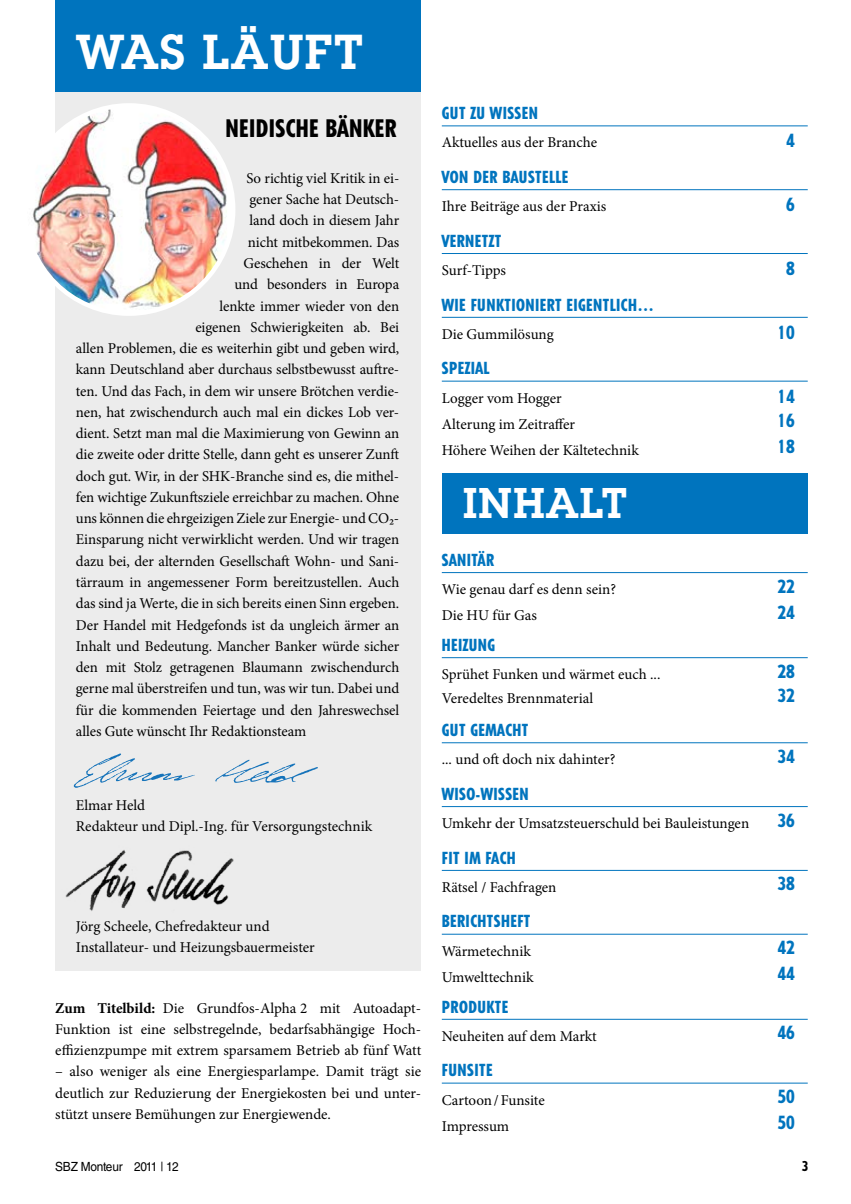
<style>
.page{position:relative;width:851px;height:1204px;background:#fff}
.page>*{position:absolute;margin:0;border:0;box-sizing:border-box;transform-origin:0 0}
.t1{font:600 48px "Lubalin Graph Std";letter-spacing:.03em;color:#fff}
.t2{font:600 42px "Lubalin Graph Std";letter-spacing:.03em;color:#fff}
.t3{font:800 condensed 24px "Tempo Std";letter-spacing:.02em;color:#000}
.t4{font:800 condensed 18px "Tempo Std";color:#0074be}
.t5{font:800 condensed 16.5px "Tempo Std";letter-spacing:.03em;color:#0074be}
.t6{font:15px/21.3px "Minion Pro";letter-spacing:-.005em;color:#000}
.t7{font:800 condensed 13.5px "Tempo Std";color:#000}
.t8{font:12.6px "Helvetica LT Std";letter-spacing:-.02em;color:#000;scale:.94 1}
.s1{font-weight:700}
</style>
<div class="page">
<div style="left:55px;top:0;width:365px;height:969px;background:#ececec"></div>
<div style="left:55px;top:0;width:365px;height:91px;background:#0074be"></div>
<img style="left:32px;top:108px;width:201px;height:202px">
<svg style="left:74px;top:753px;width:244px;height:34px"></svg>
<img style="left:65px;top:850px;width:169px;height:61px">
<hr style="left:441px;top:125px;width:366px;height:1px;background:#0074be">
<hr style="left:441px;top:189px;width:366px;height:1px;background:#0074be">
<hr style="left:441px;top:253px;width:366px;height:1px;background:#0074be">
<hr style="left:441px;top:317px;width:366px;height:1px;background:#0074be">
<hr style="left:441px;top:381px;width:366px;height:1px;background:#0074be">
<hr style="left:441px;top:572px;width:366px;height:1px;background:#0074be">
<hr style="left:441px;top:657px;width:366px;height:1px;background:#0074be">
<hr style="left:441px;top:742px;width:366px;height:1px;background:#0074be">
<hr style="left:441px;top:806px;width:366px;height:1px;background:#0074be">
<hr style="left:441px;top:870px;width:366px;height:1px;background:#0074be">
<hr style="left:441px;top:933px;width:366px;height:1px;background:#0074be">
<hr style="left:441px;top:1018px;width:366px;height:1px;background:#0074be">
<hr style="left:441px;top:1082px;width:366px;height:1px;background:#0074be">
<div style="left:441px;top:473px;width:366px;height:60px;background:#0074be"></div>
<h1 class="t1" style="left:76px;top:20px;width:288px">WAS LÄUFT</h1>
<h3 class="t3" style="left:225px;top:113px;width:172px">NEIDISCHE BÄNKER</h3>
<p class="t6" style="left:246px;top:167px;width:154px">So richtig viel Kritik in ei-</p>
<p class="t6" style="left:249px;top:189px;width:151px">gener Sache hat Deutsch-</p>
<p class="t6" style="left:249px;top:210px;width:151px">land doch in diesem Jahr</p>
<p class="t6" style="left:248px;top:231px;width:153px">nicht mitbekommen. Das</p>
<p class="t6" style="left:243px;top:252px;width:157px">Geschehen in der Welt</p>
<p class="t6" style="left:234px;top:274px;width:166px">und besonders in Europa</p>
<p class="t6" style="left:219px;top:295px;width:181px">lenkte immer wieder von den</p>
<p class="t6" style="left:195px;top:316px;width:205px">eigenen Schwierigkeiten ab. Bei</p>
<p class="t6" style="left:76px;top:338px;width:325px">allen Problemen, die es weiterhin gibt und geben wird,</p>
<p class="t6" style="left:76px;top:359px;width:325px">kann Deutschland aber durchaus selbstbewusst auftre-</p>
<p class="t6" style="left:76px;top:380px;width:325px">ten. Und das Fach, in dem wir unsere Brötchen verdie-</p>
<p class="t6" style="left:76px;top:401px;width:325px">nen, hat zwischendurch auch mal ein dickes Lob ver-</p>
<p class="t6" style="left:76px;top:423px;width:325px">dient. Setzt man mal die Maximierung von Gewinn an</p>
<p class="t6" style="left:76px;top:444px;width:325px">die zweite oder dritte Stelle, dann geht es unserer Zunft</p>
<p class="t6" style="left:76px;top:465px;width:325px">doch gut. Wir, in der SHK-Branche sind es, die mithel-</p>
<p class="t6" style="left:76px;top:486px;width:325px">fen wichtige Zukunftsziele erreichbar zu machen. Ohne</p>
<p class="t6" style="left:76px;top:508px;width:325px">uns können die ehrgeizigen Ziele zur Energie- und CO2-</p>
<p class="t6" style="left:76px;top:529px;width:325px">Einsparung nicht verwirklicht werden. Und wir tragen</p>
<p class="t6" style="left:76px;top:550px;width:325px">dazu bei, der alternden Gesellschaft Wohn- und Sani-</p>
<p class="t6" style="left:76px;top:571px;width:325px">tärraum in angemessener Form bereitzustellen. Auch</p>
<p class="t6" style="left:76px;top:593px;width:325px">das sind ja Werte, die in sich bereits einen Sinn ergeben.</p>
<p class="t6" style="left:76px;top:614px;width:325px">Der Handel mit Hedgefonds ist da ungleich ärmer an</p>
<p class="t6" style="left:76px;top:635px;width:325px">Inhalt und Bedeutung. Mancher Banker würde sicher</p>
<p class="t6" style="left:76px;top:656px;width:325px">den mit Stolz getragenen Blaumann zwischendurch</p>
<p class="t6" style="left:76px;top:678px;width:325px">gerne mal überstreifen und tun, was wir tun. Dabei und</p>
<p class="t6" style="left:76px;top:699px;width:325px">für die kommenden Feiertage und den Jahreswechsel</p>
<p class="t6" style="left:76px;top:720px;width:232px">alles Gute wünscht Ihr Redaktionsteam</p>
<p class="t6" style="left:76px;top:794px;width:298px">Elmar Held<br>Redakteur und Dipl.-Ing. für Versorgungstechnik</p>
<p class="t6" style="left:76px;top:915px;width:240px">Jörg Scheele, Chefredakteur und<br>Installateur- und Heizungsbauermeister</p>
<p class="t6" style="left:55px;top:997px;width:367px;text-align:justify"><span class="s1">Zum Titelbild:</span> Die Grundfos-Alpha 2 mit Autoadapt-Funktion ist eine selbstregelnde, bedarfsabhängige Hoch&shy;effizienzpumpe mit extrem sparsamem Betrieb ab fünf Watt</p>
<p class="t6" style="left:55px;top:1060px;width:367px;text-align:justify">– also weniger als eine Energiesparlampe. Damit trägt sie deutlich zur Reduzierung der Energiekosten bei und unter&shy;stützt unsere Bemühungen zur Energiewende.</p>
<p class="t5" style="left:441px;top:103px;width:98px">GUT ZU WISSEN</p>
<p class="t6" style="left:441px;top:132px;width:157px">Aktuelles aus der Branche</p>
<p class="t4" style="left:786px;top:129px;width:10px">4</p>
<p class="t5" style="left:441px;top:166px;width:128px">VON DER BAUSTELLE</p>
<p class="t6" style="left:441px;top:196px;width:166px">Ihre Beiträge aus der Praxis</p>
<p class="t4" style="left:786px;top:193px;width:10px">6</p>
<p class="t5" style="left:441px;top:230px;width:61px">VERNETZT</p>
<p class="t6" style="left:441px;top:259px;width:66px">Surf-Tipps</p>
<p class="t4" style="left:786px;top:257px;width:10px">8</p>
<p class="t5" style="left:441px;top:294px;width:213px">WIE FUNKTIONIERT EIGENTLICH…</p>
<p class="t6" style="left:441px;top:323px;width:113px">Die Gummilösung</p>
<p class="t4" style="left:777px;top:321px;width:19px">10</p>
<p class="t5" style="left:441px;top:358px;width:49px">SPEZIAL</p>
<p class="t6" style="left:441px;top:387px;width:121px">Logger vom Hogger</p>
<p class="t4" style="left:777px;top:385px;width:19px">14</p>
<p class="t6" style="left:441px;top:413px;width:135px">Alterung im Zeitraffer</p>
<p class="t4" style="left:777px;top:409px;width:19px">16</p>
<p class="t6" style="left:441px;top:439px;width:198px">Höhere Weihen der Kältetechnik</p>
<p class="t4" style="left:777px;top:435px;width:19px">18</p>
<h2 class="t2" style="left:463px;top:475px;width:165px">INHALT</h2>
<p class="t5" style="left:441px;top:549px;width:54px">SANITÄR</p>
<p class="t6" style="left:441px;top:578px;width:176px">Wie genau darf es denn sein?</p>
<p class="t4" style="left:777px;top:574px;width:19px">22</p>
<p class="t6" style="left:441px;top:605px;width:96px">Die HU für Gas</p>
<p class="t4" style="left:777px;top:600px;width:19px">24</p>
<p class="t5" style="left:441px;top:634px;width:54px">HEIZUNG</p>
<p class="t6" style="left:441px;top:663px;width:220px">Sprühet Funken und wärmet euch ...</p>
<p class="t4" style="left:777px;top:659px;width:19px">28</p>
<p class="t6" style="left:441px;top:687px;width:153px">Veredeltes Brennmaterial</p>
<p class="t4" style="left:777px;top:683px;width:19px">32</p>
<p class="t5" style="left:441px;top:719px;width:88px">GUT GEMACHT</p>
<p class="t6" style="left:441px;top:748px;width:175px">... und oft doch nix dahinter?</p>
<p class="t4" style="left:777px;top:744px;width:19px">34</p>
<p class="t5" style="left:441px;top:783px;width:88px">WISO-WISSEN</p>
<p class="t6" style="left:441px;top:812px;width:309px">Umkehr der Umsatzsteuerschuld bei Bauleistungen</p>
<p class="t4" style="left:777px;top:808px;width:19px">36</p>
<p class="t5" style="left:441px;top:847px;width:75px">FIT IM FACH</p>
<p class="t6" style="left:441px;top:876px;width:116px">Rätsel / Fachfragen</p>
<p class="t4" style="left:777px;top:872px;width:19px">38</p>
<p class="t5" style="left:441px;top:911px;width:90px">BERICHTSHEFT</p>
<p class="t6" style="left:441px;top:940px;width:91px">Wärmetechnik</p>
<p class="t4" style="left:777px;top:936px;width:19px">42</p>
<p class="t6" style="left:441px;top:966px;width:93px">Umwelttechnik</p>
<p class="t4" style="left:777px;top:962px;width:19px">44</p>
<p class="t5" style="left:441px;top:996px;width:68px">PRODUKTE</p>
<p class="t6" style="left:441px;top:1025px;width:156px">Neuheiten auf dem Markt</p>
<p class="t4" style="left:777px;top:1021px;width:19px">46</p>
<p class="t5" style="left:441px;top:1059px;width:52px">FUNSITE</p>
<p class="t6" style="left:441px;top:1089px;width:104px">Cartoon/Funsite</p>
<p class="t4" style="left:777px;top:1085px;width:19px">50</p>
<p class="t6" style="left:441px;top:1115px;width:69px">Impressum</p>
<p class="t4" style="left:777px;top:1111px;width:19px">50</p>
<p class="t8" style="left:55px;top:1158px;width:133px">SBZ Monteur 2011 | 12</p>
<p class="t7" style="left:801px;top:1157px;width:8px">3</p>
</div>
